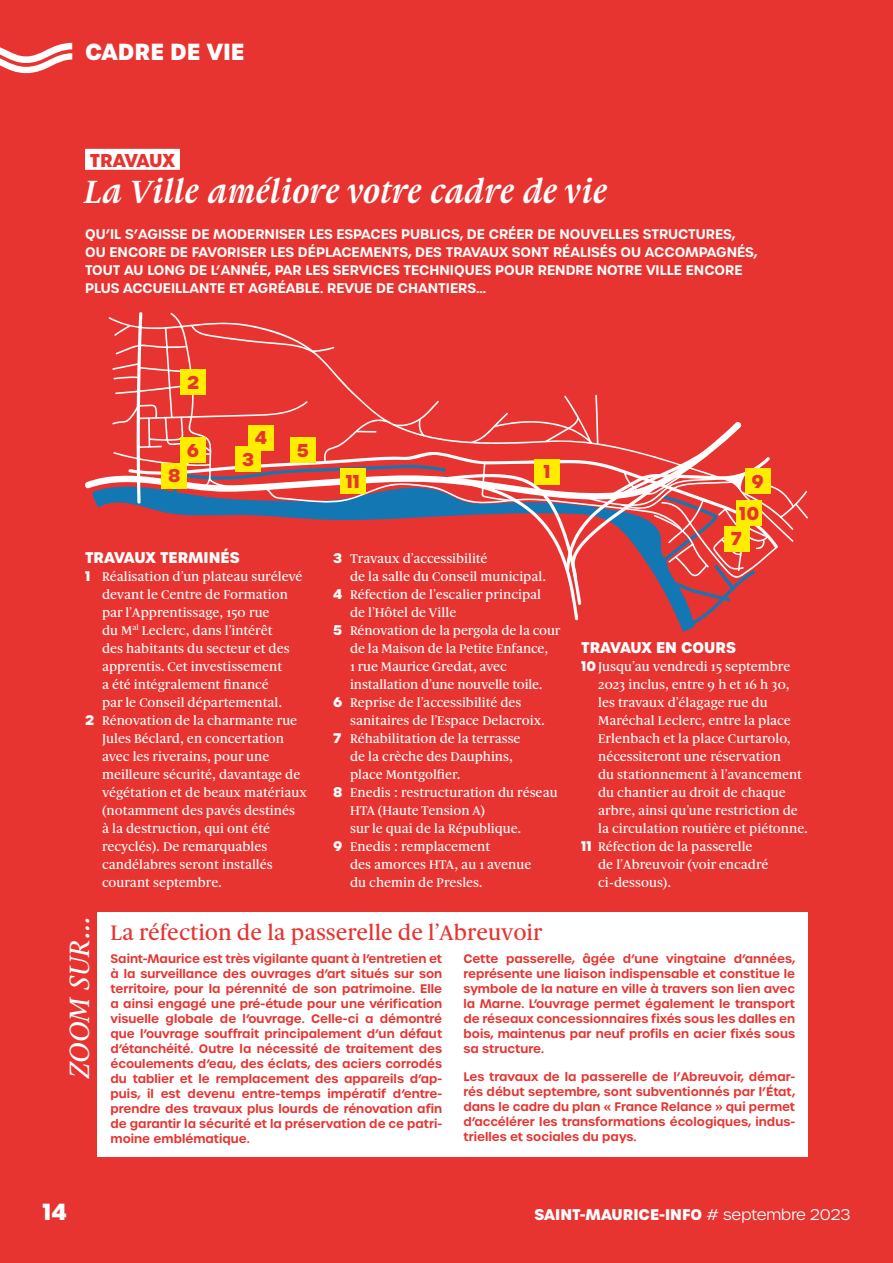
<style>
.page{position:relative;width:893px;height:1263px;background:#e73431}
.page>*{position:absolute;margin:0;border:0;box-sizing:border-box;transform-origin:0 0}
.t1{font:italic 700 34.5px "Gauthier FY";color:#fff}
.t2{font:italic 500 30px "Gauthier FY";color:#fff}
.t3{font:500 22.5px "Gauthier FY";color:#e73431}
.t4{font:700 22.5px "Urbane";color:#fff}
.t5{font:700 18px/32.2px "Urbane";letter-spacing:-.01em;color:#e73431;text-align:right}
.t6{font:700 15px "Urbane";color:#fff}
.t7{font:500 13.5px "Gauthier FY";color:#fff}
.t8{font:600 13.5px/18px "Urbane";color:#fff}
.t9{font:600 12px/15px "Urbane";color:#e73431;text-align:justify}
.s1{font-family:"Urbane";font-weight:700}
.s2{font-weight:300}
</style>
<div class="page">
<svg style="left:0;top:43px;width:72px;height:30px"></svg>
<div style="left:85px;top:149px;width:95px;height:21px;background:#fff"></div>
<svg style="left:85px;top:476px;width:27px;height:23px"></svg>
<svg style="left:112px;top:312px;width:696px;height:317px"></svg>
<div style="left:534px;top:459px;width:26px;height:26px;background:#ffed00"></div>
<div style="left:180px;top:370px;width:26px;height:25px;background:#ffed00"></div>
<div style="left:236px;top:446px;width:25px;height:26px;background:#ffed00"></div>
<div style="left:248px;top:425px;width:26px;height:25px;background:#ffed00"></div>
<div style="left:290px;top:438px;width:25px;height:25px;background:#ffed00"></div>
<div style="left:180px;top:438px;width:26px;height:25px;background:#ffed00"></div>
<div style="left:724px;top:526px;width:25px;height:26px;background:#ffed00"></div>
<div style="left:162px;top:463px;width:25px;height:26px;background:#ffed00"></div>
<div style="left:745px;top:468px;width:25px;height:26px;background:#ffed00"></div>
<div style="left:736px;top:501px;width:26px;height:25px;background:#ffed00"></div>
<div style="left:340px;top:468px;width:26px;height:26px;background:#ffed00"></div>
<div style="left:98px;top:913px;width:710px;height:244px;background:#fff"></div>
<h3 class="t4" style="left:85px;top:36px;width:161px">CADRE DE VIE</h3>
<h3 class="t5" style="left:90px;top:144px;width:87px">TRAVAUX</h3>
<h1 class="t1" style="left:85px;top:170px;width:525px">La Ville améliore votre cadre de vie</h1>
<p class="t8" style="left:85px;top:225px;width:674px">QU’IL S’AGISSE DE MODERNISER LES ESPACES PUBLICS, DE CRÉER DE NOUVELLES STRUCTURES, OU ENCORE DE FAVORISER LES DÉPLACEMENTS, DES TRAVAUX SONT RÉALISÉS OU ACCOMPAGNÉS, TOUT AU LONG DE L’ANNÉE, PAR LES SERVICES TECHNIQUES POUR RENDRE NOTRE VILLE ENCORE PLUS ACCUEILLANTE ET AGRÉABLE. REVUE DE CHANTIERS…</p>
<h3 class="t5" style="left:187px;top:366px;width:14px">2</h3>
<h3 class="t5" style="left:255px;top:422px;width:14px">4</h3>
<h3 class="t5" style="left:187px;top:434px;width:14px">6</h3>
<h3 class="t5" style="left:297px;top:434px;width:13px">5</h3>
<h3 class="t5" style="left:242px;top:443px;width:14px">3</h3>
<h3 class="t5" style="left:544px;top:456px;width:9px">1</h3>
<h3 class="t5" style="left:168px;top:460px;width:14px">8</h3>
<h3 class="t5" style="left:739px;top:465px;width:26px">9<br>10</h3>
<h3 class="t5" style="left:346px;top:465px;width:16px">11</h3>
<p class="t6" style="left:85px;top:547px;width:156px">TRAVAUX TERMINÉS</p>
<p class="t7" style="left:85px;top:568px;width:219px"><span class="s1">1</span> Réalisation d’un plateau surélevé</p>
<p class="t7" style="left:102px;top:586px;width:187px">devant le Centre de Formation</p>
<p class="t7" style="left:102px;top:604px;width:169px">par l’Apprentissage, 150 rue</p>
<p class="t7" style="left:102px;top:622px;width:172px">du M<sup>al</sup> Leclerc, dans l’intérêt</p>
<p class="t7" style="left:102px;top:640px;width:189px">des habitants du secteur et des</p>
<p class="t7" style="left:102px;top:658px;width:182px">apprentis. Cet investissement</p>
<p class="t7" style="left:102px;top:676px;width:168px">a été intégralement financé</p>
<p class="t7" style="left:102px;top:694px;width:182px">par le Conseil départemental.</p>
<p class="t7" style="left:85px;top:712px;width:214px"><span class="s1">2</span> Rénovation de la charmante rue</p>
<p class="t7" style="left:102px;top:730px;width:184px">Jules Béclard, en concertation</p>
<p class="t7" style="left:102px;top:748px;width:169px">avec les riverains, pour une</p>
<p class="t7" style="left:102px;top:766px;width:200px">meilleure sécurité, davantage de</p>
<p class="t7" style="left:102px;top:784px;width:206px">végétation et de beaux matériaux</p>
<p class="t7" style="left:102px;top:802px;width:194px">(notamment des pavés destinés</p>
<p class="t7" style="left:102px;top:820px;width:169px">à la destruction, qui ont été</p>
<p class="t7" style="left:102px;top:838px;width:167px">recyclés). De remarquables</p>
<p class="t7" style="left:102px;top:856px;width:172px">candélabres seront installés</p>
<p class="t7" style="left:102px;top:874px;width:121px">courant septembre.</p>
<p class="t7" style="left:333px;top:550px;width:156px"><span class="s1">3</span> Travaux d’accessibilité</p>
<p class="t7" style="left:350px;top:568px;width:198px">de la salle du Conseil municipal.</p>
<p class="t7" style="left:333px;top:586px;width:210px"><span class="s1">4</span> Réfection de l’escalier principal</p>
<p class="t7" style="left:350px;top:604px;width:108px">de l’Hôtel de Ville</p>
<p class="t7" style="left:333px;top:622px;width:229px"><span class="s1">5</span> Rénovation de la pergola de la cour</p>
<p class="t7" style="left:350px;top:640px;width:200px">de la Maison de la Petite Enfance,</p>
<p class="t7" style="left:350px;top:658px;width:158px">1 rue Maurice Gredat, avec</p>
<p class="t7" style="left:350px;top:676px;width:194px">installation d’une nouvelle toile.</p>
<p class="t7" style="left:333px;top:694px;width:190px"><span class="s1">6</span> Reprise de l’accessibilité des</p>
<p class="t7" style="left:350px;top:712px;width:196px">sanitaires de l’Espace Delacroix.</p>
<p class="t7" style="left:333px;top:730px;width:189px"><span class="s1">7</span> Réhabilitation de la terrasse</p>
<p class="t7" style="left:350px;top:748px;width:164px">de la crèche des Dauphins,</p>
<p class="t7" style="left:350px;top:766px;width:112px">place Montgolfier.</p>
<p class="t7" style="left:333px;top:784px;width:226px"><span class="s1">8</span> Enedis : restructuration du réseau</p>
<p class="t7" style="left:350px;top:802px;width:136px">HTA (Haute Tension A)</p>
<p class="t7" style="left:350px;top:820px;width:173px">sur le quai de la République.</p>
<p class="t7" style="left:333px;top:838px;width:159px"><span class="s1">9</span> Enedis : remplacement</p>
<p class="t7" style="left:350px;top:856px;width:183px">des amorces HTA, au 1 avenue</p>
<p class="t7" style="left:350px;top:874px;width:134px">du chemin de Presles.</p>
<h3 class="t5" style="left:731px;top:523px;width:13px">7</h3>
<p class="t6" style="left:581px;top:637px;width:156px">TRAVAUX EN COURS</p>
<p class="t7" style="left:581px;top:658px;width:211px"><span class="s1">10</span> Jusqu’au vendredi 15 septembre</p>
<p class="t7" style="left:598px;top:676px;width:193px">2023 inclus, entre 9 h et 16 h 30,</p>
<p class="t7" style="left:598px;top:694px;width:171px">les travaux d’élagage rue du</p>
<p class="t7" style="left:598px;top:712px;width:194px">Maréchal Leclerc, entre la place</p>
<p class="t7" style="left:598px;top:730px;width:194px">Erlenbach et la place Curtarolo,</p>
<p class="t7" style="left:598px;top:748px;width:184px">nécessiteront une réservation</p>
<p class="t7" style="left:598px;top:766px;width:205px">du stationnement à l’avancement</p>
<p class="t7" style="left:598px;top:784px;width:189px">du chantier au droit de chaque</p>
<p class="t7" style="left:598px;top:802px;width:201px">arbre, ainsi qu’une restriction de</p>
<p class="t7" style="left:598px;top:820px;width:211px">la circulation routière et piétonne.</p>
<p class="t7" style="left:581px;top:838px;width:173px"><span class="s1">11</span> Réfection de la passerelle</p>
<p class="t7" style="left:598px;top:856px;width:172px">de l’Abreuvoir (voir encadré</p>
<p class="t7" style="left:598px;top:874px;width:75px">ci-dessous).</p>
<h2 class="t2" style="left:61px;top:1077px;width:165px;rotate:-90deg">ZOOM SUR…</h2>
<h3 class="t3" style="left:111px;top:919px;width:434px">La réfection de la passerelle de l’Abreuvoir</h3>
<p class="t9" style="left:111px;top:951px;width:333px">Saint-Maurice est très vigilante quant à l’entretien et à la surveillance des ouvrages d’art situés sur son territoire, pour la pérennité de son patrimoine. Elle a ainsi engagé une pré-étude pour une vérification visuelle globale de l’ouvrage. Celle-ci a démontré que l’ouvrage souffrait principalement d’un défaut d’étanchéité. Outre la nécessité de traitement des écoulements d’eau, des éclats, des aciers corrodés du tablier et le remplacement des appareils d’ap&shy;puis, il est devenu entre-temps impératif d’entre&shy;prendre des travaux plus lourds de rénovation afin de garantir la sécurité et la préservation de ce patri&shy;moine emblématique.</p>
<p class="t9" style="left:463px;top:951px;width:333px">Cette passerelle, âgée d’une vingtaine d’années, représente une liaison indispensable et constitue le symbole de la nature en ville à travers son lien avec la Marne. L’ouvrage permet également le transport de réseaux concessionnaires fixés sous les dalles en bois, maintenus par neuf profils en acier fixés sous sa structure.</p>
<p class="t9" style="left:463px;top:1069px;width:333px">Les travaux de la passerelle de l’Abreuvoir, démar&shy;rés début septembre, sont subventionnés par l’État, dans le cadre du plan « France Relance » qui permet d’accélérer les transformations écologiques, indus&shy;trielles et sociales du pays.</p>
<h3 class="t4" style="left:43px;top:1197px;width:26px">14</h3>
<p class="t6" style="left:534px;top:1204px;width:318px">SAINT-MAURICE-INFO <span class="s2"># septembre 2023</span></p>
</div>
